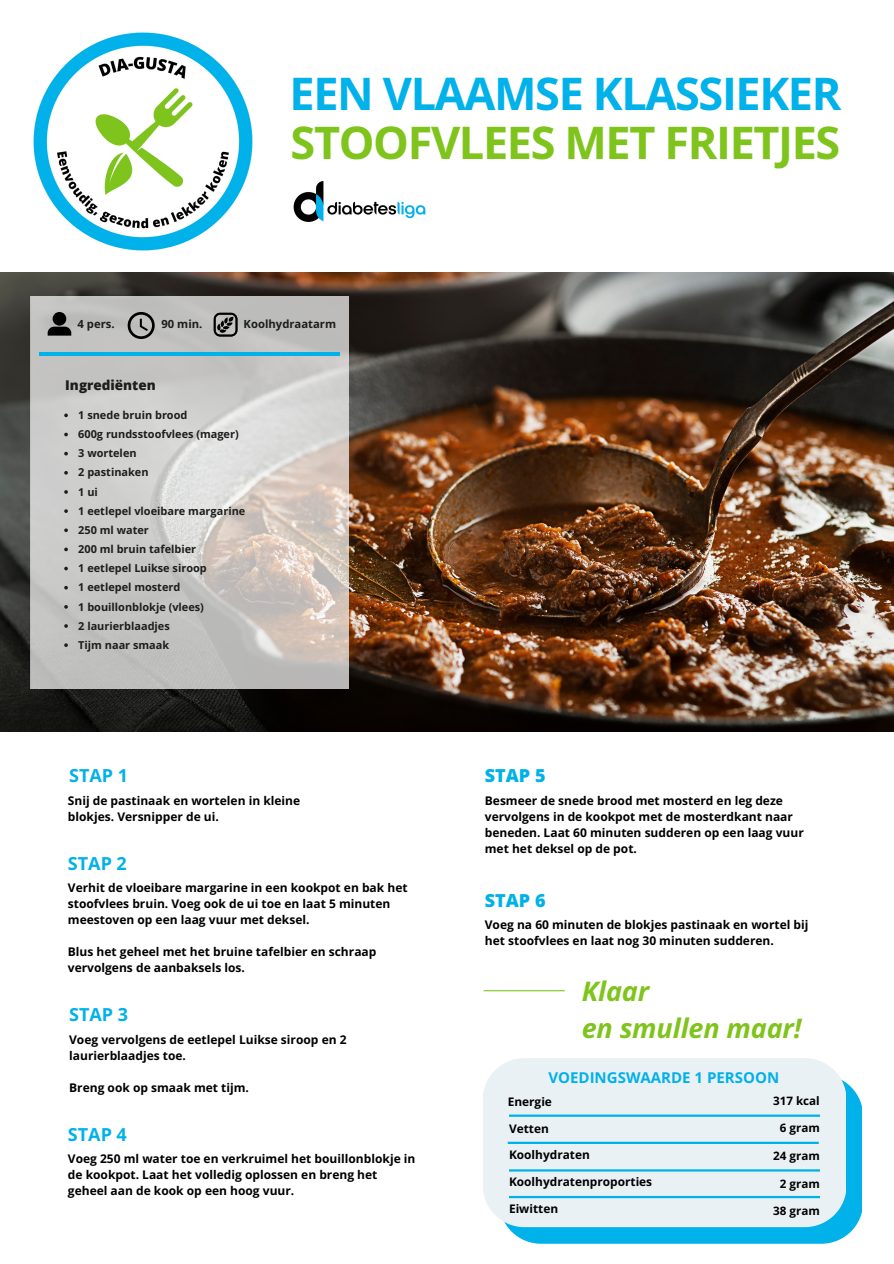
<style>
.page{position:relative;width:894px;height:1264px;background:#fff}
.page>*{position:absolute;margin:0;border:0;box-sizing:border-box;transform-origin:0 0}
.t1{font:700 45px "Open Sans Hebrew";letter-spacing:-.03em;color:#7fc41c}
.t2{font:700 45px "Open Sans Hebrew";letter-spacing:-.03em;color:#00b1ea}
.t3{font:italic 700 27px/37.2px "Open Sans Hebrew";letter-spacing:-.005em;color:#7fc41c}
.t4{font:700 18px "Open Sans Hebrew";color:#00b1ea}
.t5{font:800 18px "Open Sans Hebrew";color:#00b1ea}
.t6{font:700 15px "Open Sans Hebrew";color:#00b1ea}
.t7{font:800 13.5px "Open Sans";color:#1d1d1b}
.t8{font:700 12px/16px "Open Sans Hebrew";color:#000}
.t9{font:700 11.85px "Open Sans Hebrew";color:#000}
.t10{font:700 11.7px "Open Sans Hebrew";color:#000}
.t11{font:700 11.25px "Open Sans Hebrew";color:#1d1d1b}
.t12{font:700 10.95px/19.2px "Open Sans Hebrew";color:#1d1d1b}
</style>
<div class="page">
<svg style="left:507px;top:1082px;width:354px;height:161px;background:#16b7eb"></svg>
<div style="left:483px;top:1058px;width:362px;height:169px;background:#eaf1f5"></div>
<hr style="left:509px;top:1114px;width:310px;height:2px;background:#00b1ea">
<hr style="left:507px;top:1141px;width:311px;height:2px;background:#00b1ea">
<hr style="left:509px;top:1169px;width:310px;height:2px;background:#00b1ea">
<hr style="left:509px;top:1195px;width:310px;height:3px;background:#00b1ea">
<img style="left:0;top:273px;width:893px;height:458px">
<img style="left:31px;top:296px;width:317px;height:392px">
<svg style="left:48px;top:312px;width:23px;height:23px"></svg>
<svg style="left:128px;top:312px;width:27px;height:27px"></svg>
<div style="left:214px;top:313px;width:23px;height:23px;border:2px solid #000;border-radius:5px"></div>
<svg style="left:217px;top:317px;width:16px;height:16px"></svg>
<hr style="left:39px;top:352px;width:301px;height:4px;background:#00b1ea">
<svg style="left:64px;top:413px;width:4px;height:4px"></svg>
<svg style="left:64px;top:432px;width:4px;height:4px"></svg>
<svg style="left:64px;top:452px;width:4px;height:3px"></svg>
<svg style="left:64px;top:471px;width:4px;height:3px"></svg>
<svg style="left:64px;top:490px;width:4px;height:4px"></svg>
<svg style="left:64px;top:509px;width:4px;height:4px"></svg>
<svg style="left:64px;top:528px;width:4px;height:4px"></svg>
<svg style="left:64px;top:547px;width:4px;height:4px"></svg>
<svg style="left:64px;top:566px;width:4px;height:4px"></svg>
<svg style="left:64px;top:586px;width:4px;height:3px"></svg>
<svg style="left:64px;top:605px;width:4px;height:3px"></svg>
<svg style="left:64px;top:624px;width:4px;height:4px"></svg>
<svg style="left:64px;top:643px;width:4px;height:4px"></svg>
<hr style="left:483px;top:990px;width:81px;height:1px;background:#7fc41c">
<img style="left:293px;top:181px;width:133px;height:41px">
<img style="left:33px;top:32px;width:220px;height:219px">
<h1 class="t2" style="left:289px;top:62px;width:553px">EEN VLAAMSE KLASSIEKER</h1>
<h1 class="t1" style="left:290px;top:111px;width:551px">STOOFVLEES MET FRIETJES</h1>
<p class="t11" style="left:77px;top:316px;width:39px">4 pers.</p>
<p class="t11" style="left:161px;top:316px;width:42px">90 min.</p>
<p class="t11" style="left:243px;top:316px;width:94px">Koolhydraatarm</p>
<p class="t7" style="left:65px;top:375px;width:92px">Ingrediënten</p>
<p class="t12" style="left:78px;top:405px;width:168px">1 snede bruin brood<br>600g rundsstoofvlees (mager)<br>3 wortelen<br>2 pastinaken<br>1 ui<br>1 eetlepel vloeibare margarine<br>250 ml water<br>200 ml bruin tafelbier<br>1 eetlepel Luikse siroop<br>1 eetlepel mosterd<br>1 bouillonblokje (vlees)<br>2 laurierblaadjes<br>Tijm naar smaak</p>
<h3 class="t4" style="left:69px;top:763px;width:60px">STAP 1</h3>
<p class="t8" style="left:68px;top:792px;width:234px">Snij de pastinaak en wortelen in kleine blokjes. Versnipper de ui.</p>
<h3 class="t4" style="left:68px;top:850px;width:60px">STAP 2</h3>
<p class="t8" style="left:68px;top:879px;width:341px">Verhit de vloeibare margarine in een kookpot en bak het stoofvlees bruin. Voeg ook de ui toe en laat 5 minuten meestoven op een laag vuur met deksel.</p>
<p class="t8" style="left:68px;top:943px;width:310px">Blus het geheel met het bruine tafelbier en schraap vervolgens de aanbaksels los.</p>
<h3 class="t4" style="left:69px;top:1002px;width:60px">STAP 3</h3>
<p class="t8" style="left:69px;top:1030px;width:279px">Voeg vervolgens de eetlepel Luikse siroop en 2 laurierblaadjes toe.</p>
<p class="t8" style="left:69px;top:1079px;width:181px">Breng ook op smaak met tijm.</p>
<h3 class="t4" style="left:68px;top:1121px;width:60px">STAP 4</h3>
<p class="t8" style="left:68px;top:1150px;width:349px">Voeg 250 ml water toe en verkruimel het bouillonblokje in de kookpot. Laat het volledig oplossen en breng het geheel aan de kook op een hoog vuur.</p>
<h3 class="t5" style="left:484px;top:763px;width:62px">STAP 5</h3>
<p class="t8" style="left:484px;top:792px;width:320px">Besmeer de snede brood met mosterd en leg deze vervolgens in de kookpot met de mosterdkant naar beneden. Laat 60 minuten sudderen op een laag vuur met het deksel op de pot.</p>
<h3 class="t5" style="left:484px;top:887px;width:62px">STAP 6</h3>
<p class="t8" style="left:484px;top:916px;width:325px">Voeg na 60 minuten de blokjes pastinaak en wortel bij het stoofvlees en laat nog 30 minuten sudderen.</p>
<h2 class="t3" style="left:581px;top:972px;width:221px">Klaar<br>en smullen maar!</h2>
<p class="t6" style="left:548px;top:1067px;width:232px">VOEDINGSWAARDE 1 PERSOON</p>
<p class="t9" style="left:507px;top:1092px;width:46px">Energie</p>
<p class="t10" style="left:772px;top:1092px;width:48px">317 kcal</p>
<p class="t9" style="left:509px;top:1119px;width:41px">Vetten</p>
<p class="t10" style="left:779px;top:1119px;width:41px">6 gram</p>
<p class="t9" style="left:509px;top:1146px;width:82px">Koolhydraten</p>
<p class="t10" style="left:773px;top:1147px;width:48px">24 gram</p>
<p class="t9" style="left:509px;top:1173px;width:145px">Koolhydratenproporties</p>
<p class="t10" style="left:779px;top:1174px;width:41px">2 gram</p>
<p class="t9" style="left:509px;top:1200px;width:51px">Eiwitten</p>
<p class="t10" style="left:773px;top:1202px;width:48px">38 gram</p>
</div>
